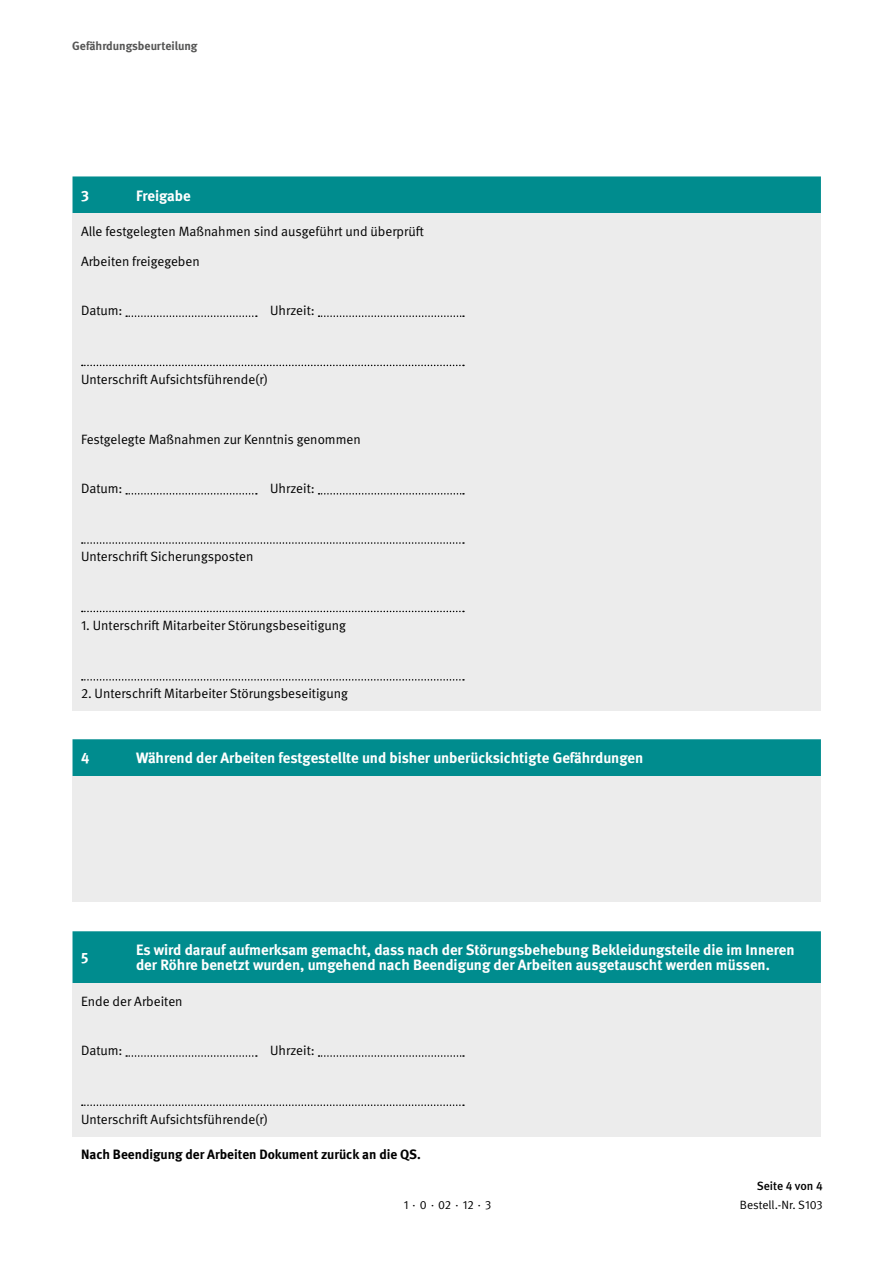
<style>
.page{position:relative;width:893px;height:1263px;background:#fff}
.page>*{position:absolute;margin:0;border:0;box-sizing:border-box;transform-origin:0 0}
.t1{font:700 15px/15px "DGUV Meta";color:#fff}
.t2{font:13.5px "DGUV Meta";color:#000}
.t3{font:700 13.5px "DGUV Meta";color:#000}
.t4{font:12px "DGUV Meta";letter-spacing:-.005em;color:#000}
.t5{font:700 12px "DGUV Meta";color:#565655}
.t6{font:500 12px "DGUV Meta";color:#000}
</style>
<div class="page">
<div style="left:73px;top:176px;width:748px;height:37px;background:#008c8e"></div>
<div style="left:73px;top:213px;width:748px;height:498px;background:#ececec"></div>
<svg style="left:126px;top:315px;width:131px;height:2px"></svg>
<svg style="left:319px;top:315px;width:145px;height:2px"></svg>
<svg style="left:82px;top:365px;width:382px;height:1px"></svg>
<svg style="left:126px;top:493px;width:131px;height:2px"></svg>
<svg style="left:319px;top:493px;width:145px;height:2px"></svg>
<svg style="left:82px;top:542px;width:382px;height:2px"></svg>
<svg style="left:82px;top:611px;width:382px;height:1px"></svg>
<svg style="left:82px;top:679px;width:382px;height:2px"></svg>
<div style="left:73px;top:931px;width:748px;height:52px;background:#008c8e"></div>
<div style="left:73px;top:983px;width:748px;height:153px;background:#ececec"></div>
<svg style="left:126px;top:1055px;width:131px;height:2px"></svg>
<svg style="left:319px;top:1055px;width:145px;height:2px"></svg>
<svg style="left:82px;top:1104px;width:382px;height:2px"></svg>
<div style="left:73px;top:739px;width:748px;height:37px;background:#008c8e"></div>
<div style="left:73px;top:776px;width:748px;height:125px;background:#ececec"></div>
<p class="t5" style="left:72px;top:39px;width:127px">Gefährdungsbeurteilung</p>
<p class="t1" style="left:81px;top:188px;width:9px">3</p>
<p class="t1" style="left:136px;top:188px;width:56px">Freigabe</p>
<p class="t2" style="left:81px;top:224px;width:344px">Alle festgelegten Maßnahmen sind ausgeführt und überprüft</p>
<p class="t2" style="left:81px;top:254px;width:120px">Arbeiten freigegeben</p>
<p class="t2" style="left:81px;top:303px;width:43px">Datum:</p>
<p class="t2" style="left:270px;top:303px;width:46px">Uhrzeit:</p>
<p class="t2" style="left:81px;top:371px;width:188px">Unterschrift Aufsichtsführende(r)</p>
<p class="t2" style="left:81px;top:431px;width:281px">Festgelegte Maßnahmen zur Kenntnis genommen</p>
<p class="t2" style="left:81px;top:481px;width:43px">Datum:</p>
<p class="t2" style="left:270px;top:481px;width:46px">Uhrzeit:</p>
<p class="t2" style="left:81px;top:549px;width:174px">Unterschrift Sicherungsposten</p>
<p class="t2" style="left:81px;top:617px;width:266px">1. Unterschrift Mitarbeiter Störungsbeseitigung</p>
<p class="t2" style="left:81px;top:686px;width:268px">2. Unterschrift Mitarbeiter Störungsbeseitigung</p>
<p class="t1" style="left:81px;top:751px;width:10px">4</p>
<p class="t1" style="left:136px;top:751px;width:509px">Während der Arbeiten festgestellte und bisher unberücksichtigte Gefährdungen</p>
<p class="t1" style="left:81px;top:950px;width:9px">5</p>
<p class="t1" style="left:136px;top:943px;width:660px">Es wird darauf aufmerksam gemacht, dass nach der Störungsbehebung Bekleidungsteile die im Inneren der Röhre benetzt wurden, umgehend nach Beendigung der Arbeiten ausgetauscht werden müssen.</p>
<p class="t2" style="left:81px;top:993px;width:103px">Ende der Arbeiten</p>
<p class="t2" style="left:81px;top:1043px;width:43px">Datum:</p>
<p class="t2" style="left:270px;top:1043px;width:46px">Uhrzeit:</p>
<p class="t2" style="left:81px;top:1111px;width:188px">Unterschrift Aufsichtsführende(r)</p>
<p class="t3" style="left:81px;top:1147px;width:341px">Nach Beendigung der Arbeiten Dokument zurück an die QS.</p>
<p class="t4" style="left:404px;top:1198px;width:89px">1 ⋅ 0 ⋅ 02 ⋅ 12 ⋅ 3</p>
<p class="t6" style="left:757px;top:1178px;width:68px">Seite 4 von 4</p>
<p class="t4" style="left:740px;top:1198px;width:84px">Bestell.-Nr. S103</p>
</div>
